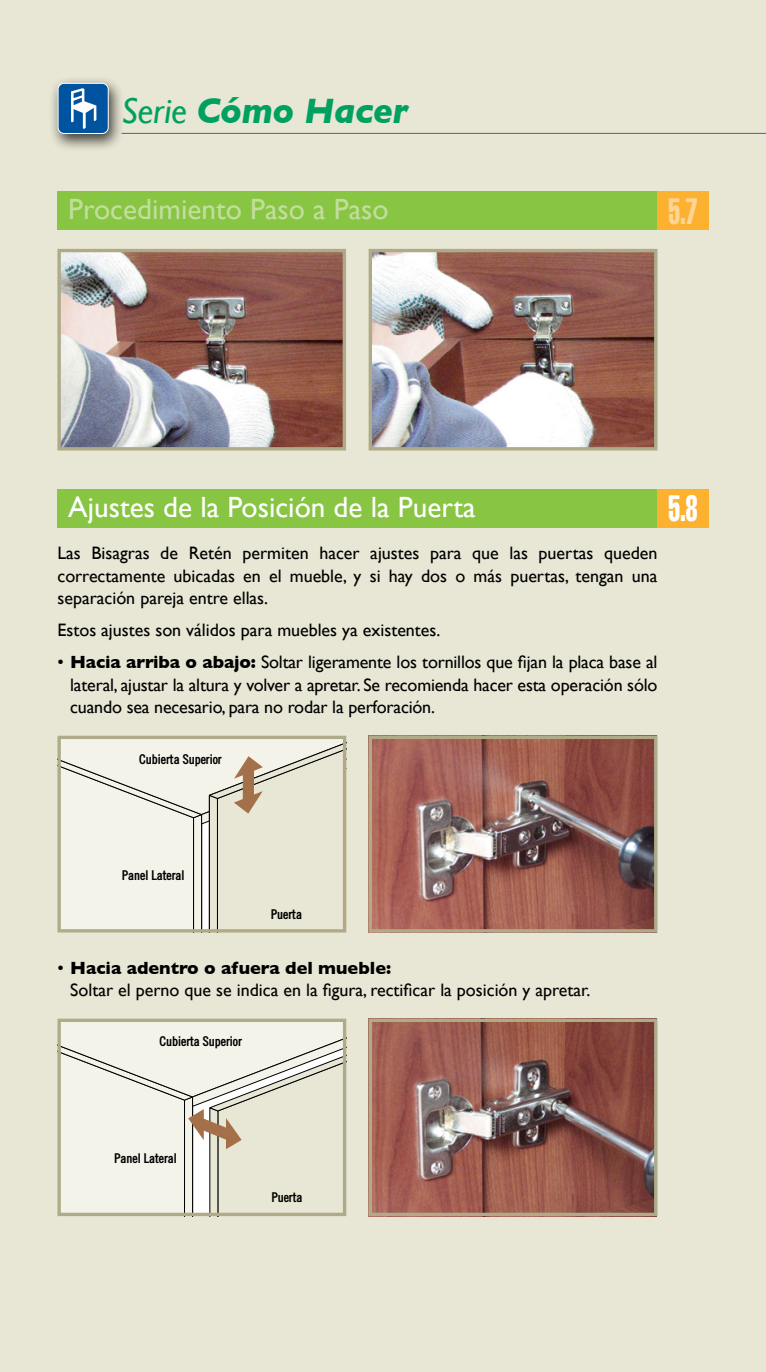
<style>
.page{position:relative;width:766px;height:1372px;background:#fff}
.page>*{position:absolute;margin:0;border:0;box-sizing:border-box;transform-origin:0 0}
.t1{font:italic 700 36px "Gill Sans";letter-spacing:-.01em;color:#00a160}
.t2{font:36px "Helvetica LT Std Comp";color:#ffd596;scale:.7 1}
.t3{font:36px "Helvetica LT Std Comp";color:#fff;scale:.7 1}
.t4{font:29.25px "Gill Sans";color:#fff}
.t5{font:29.25px "Gill Sans";color:#c2de9d}
.t6{font:18px/22.5px "Gill Sans";color:#000;text-align:justify}
.t7{font:700 condensed 13.5px "Trade";color:#000}
.s1{font-weight:400}
.s2{font-weight:700}
</style>
<div class="page">
<div style="left:0;top:0;width:765px;height:1371px;background:#e8e6d4"></div>
<img style="left:61px;top:253px;width:281px;height:193px">
<div style="left:57px;top:249px;width:289px;height:201px;border:3px solid #afab89"></div>
<img style="left:372px;top:253px;width:281px;height:193px">
<div style="left:368px;top:249px;width:289px;height:201px;border:3px solid #afab89"></div>
<div style="left:57px;top:191px;width:651px;height:39px;background:#87c543"></div>
<div style="left:657px;top:191px;width:51px;height:39px;background:#fcb131"></div>
<div style="left:57px;top:489px;width:651px;height:38px;background:#87c543"></div>
<div style="left:657px;top:489px;width:51px;height:38px;background:#fcb131"></div>
<img style="left:372px;top:739px;width:281px;height:189px">
<div style="left:368px;top:735px;width:289px;height:197px;border:3px solid #afab89"></div>
<svg style="left:57px;top:735px;width:289px;height:197px"></svg>
<img style="left:372px;top:1022px;width:281px;height:189px">
<div style="left:368px;top:1018px;width:289px;height:197px;border:3px solid #afab89"></div>
<svg style="left:57px;top:1018px;width:289px;height:197px"></svg>
<hr style="left:122px;top:133px;width:643px;height:1px;background:#6d6e71">
<div style="left:48px;top:76px;width:76px;height:76px;background:#000;opacity:.75"></div>
<div style="left:58px;top:83px;width:50px;height:50px;background:#00539f;border-radius:6px"></div>
<div style="left:58px;top:83px;width:51px;height:51px;border:1px solid #fff;border-radius:6px"></div>
<svg style="left:71px;top:88px;width:25px;height:41px"></svg>
<h1 class="t1" style="left:121px;top:90px;width:288px"><span class="s1">Serie</span> Cómo Hacer</h1>
<h2 class="t5" style="left:68px;top:192px;width:322px">Procedimiento Paso a Paso</h2>
<h1 class="t2" style="left:668px;top:188px;width:43px">5.7</h1>
<h2 class="t4" style="left:68px;top:489px;width:409px">Ajustes de la Posición de la Puerta</h2>
<h1 class="t3" style="left:668px;top:485px;width:43px">5.8</h1>
<p class="t6" style="left:57px;top:541px;width:601px">Las Bisagras de Retén permiten hacer ajustes para que las puertas queden correctamente ubicadas en el mueble, y si hay dos o más puertas, tengan una separación pareja entre ellas.</p>
<p class="t6" style="left:57px;top:618px;width:384px">Estos ajustes son válidos para muebles ya existentes.</p>
<p class="t6" style="left:70px;top:650px;width:588px;text-indent:-13px">• <span class="s2">Hacia arriba o abajo:</span> Soltar ligeramente los tornillos que fijan la placa base al lateral, ajustar la altura y volver a apretar. Se recomienda hacer esta operación sólo cuando sea necesario, para no rodar la perforación.</p>
<p class="t7" style="left:139px;top:750px;width:84px">Cubierta Superior</p>
<p class="t7" style="left:122px;top:867px;width:64px">Panel Lateral</p>
<p class="t7" style="left:271px;top:906px;width:32px">Puerta</p>
<p class="t6" style="left:70px;top:956px;width:521px;text-indent:-13px">• <span class="s2">Hacia adentro o afuera del mueble:<br></span>Soltar el perno que se indica en la figura, rectificar la posición y apretar.</p>
<p class="t7" style="left:159px;top:1033px;width:84px">Cubierta Superior</p>
<p class="t7" style="left:114px;top:1150px;width:64px">Panel Lateral</p>
<p class="t7" style="left:272px;top:1188px;width:32px">Puerta</p>
</div>
